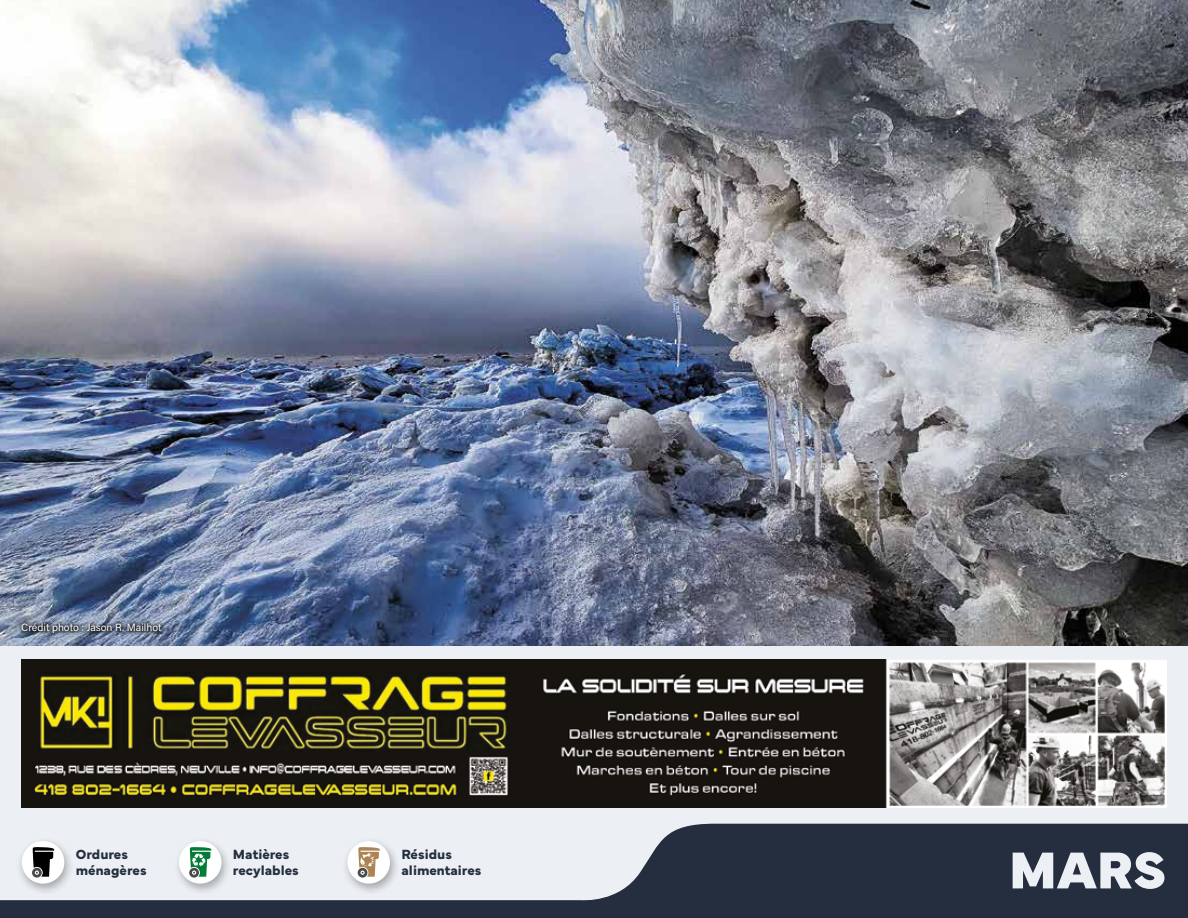
<style>
.page{position:relative;width:1188px;height:918px;background:#fff}
.page>*{position:absolute;margin:0;border:0;box-sizing:border-box;transform-origin:0 0}
.t1{font:900 54px "Mundial";color:#ecf0f4}
.t2{font:700 13.8px/16.6px "Mundial";color:#252e3f}
.t3{font:10.5px "Acumin Pro";color:#fff}
</style>
<div class="page">
<div style="left:0;top:641px;width:1188px;height:267px;background:#ecf0f4"></div>
<svg style="left:0;top:824px;width:1188px;height:94px;fill:#252e3f"></svg>
<img style="left:0;top:0;width:1188px;height:646px">
<div style="left:16px;top:837px;width:59px;height:58px;background:#000;opacity:.3"></div>
<div style="left:22px;top:841px;width:42px;height:43px;background:#fff;border-radius:50%"></div>
<svg style="left:32px;top:847px;width:22px;height:31px"></svg>
<div style="left:173px;top:837px;width:59px;height:58px;background:#000;opacity:.3"></div>
<div style="left:179px;top:841px;width:43px;height:43px;background:#fff;border-radius:50%"></div>
<svg style="left:189px;top:847px;width:22px;height:31px"></svg>
<div style="left:342px;top:837px;width:58px;height:58px;background:#000;opacity:.3"></div>
<div style="left:347px;top:841px;width:43px;height:43px;background:#fff;border-radius:50%"></div>
<svg style="left:358px;top:847px;width:22px;height:31px"></svg>
<div style="left:18px;top:619px;width:147px;height:19px;background:#000;opacity:.75"></div>
<img style="left:22px;top:659px;width:1144px;height:149px">
<p class="t3" style="left:21px;top:620px;width:142px">Crédit photo : Jason R. Mailhot</p>
<p class="t2" style="left:76px;top:845px;width:72px">Ordures ménagères</p>
<p class="t2" style="left:233px;top:845px;width:67px">Matières recylables</p>
<p class="t2" style="left:401px;top:845px;width:82px">Résidus alimentaires</p>
<h1 class="t1" style="left:1009px;top:828px;width:159px">MARS</h1>
</div>
